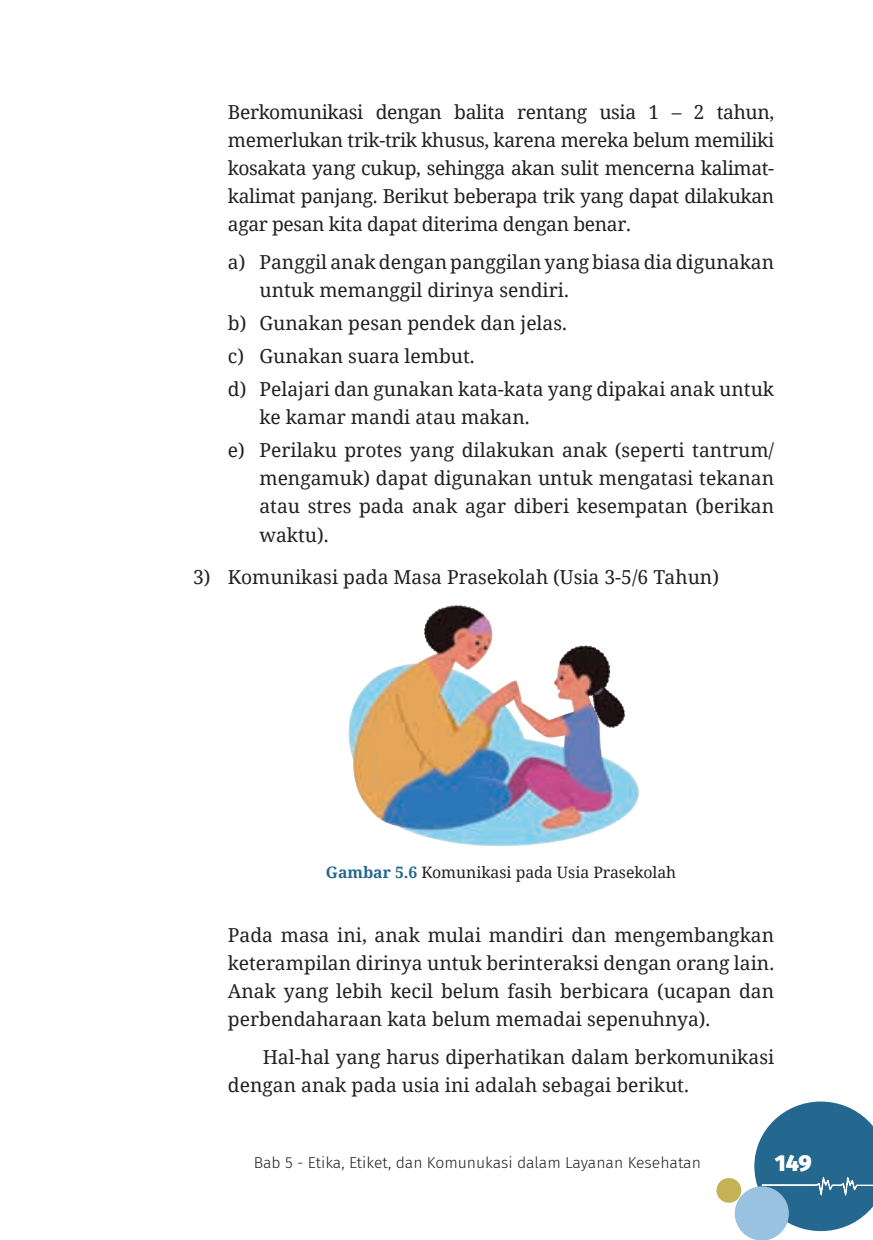
<style>
.page{position:relative;width:873px;height:1240px;background:#fff}
.page>*{position:absolute;margin:0;border:0;box-sizing:border-box;transform-origin:0 0}
.t1{font:900 22.75px "Fira Sans";color:#fff}
.t2{font:19.25px/28px "Noto Serif";color:#231f20}
.t3{font:300 15.75px "Fira Sans";color:#231f20}
.t4{font:15.75px "Noto Serif";color:#231f20}
.s1{font-weight:700;color:#25688f}
</style>
<div class="page">
<div style="left:734px;top:1186px;width:54px;height:53px;background:#98c2df;border-radius:50%"></div>
<div style="left:716px;top:1177px;width:24px;height:25px;background:#c5b256;border-radius:50%"></div>
<svg style="left:754px;top:1101px;width:118px;height:129px"></svg>
<img style="left:348px;top:605px;width:291px;height:242px">
<p class="t2" style="left:228px;top:98px;width:547px;text-align:justify">Berkomunikasi dengan balita rentang usia 1 – 2 tahun, memerlukan trik-trik khusus, karena mereka belum memiliki kosakata yang cukup, sehingga akan sulit mencerna kalimat&shy;kalimat panjang. Berikut beberapa trik yang dapat dilakukan agar pesan kita dapat diterima dengan benar.</p>
<p class="t2" style="left:259px;top:248px;width:516px;text-indent:-31px">a) Panggil anak dengan panggilan yang biasa dia digunakan untuk memanggil dirinya sendiri.</p>
<p class="t2" style="left:228px;top:306px;width:547px;line-height:32.9px">b) Gunakan pesan pendek dan jelas.<br>c) Gunakan suara lembut.<br>d) Pelajari dan gunakan kata-kata yang dipakai anak untuk</p>
<p class="t2" style="left:228px;top:400px;width:547px;line-height:32.9px;text-indent:31px">ke kamar mandi atau makan.<br>e) Perilaku protes yang dilakukan anak (seperti tantrum/</p>
<p class="t2" style="left:259px;top:463px;width:516px;text-align:justify">mengamuk) dapat digunakan untuk mengatasi tekanan atau stres pada anak agar diberi kesempatan (berikan waktu).</p>
<p class="t2" style="left:193px;top:562px;width:527px">3) Komunikasi pada Masa Prasekolah (Usia 3-5/6 Tahun)</p>
<p class="t4" style="left:326px;top:861px;width:351px"><span class="s1">Gambar 5.6</span> Komunikasi pada Usia Prasekolah</p>
<p class="t2" style="left:228px;top:920px;width:547px;text-align:justify">Pada masa ini, anak mulai mandiri dan mengembangkan keterampilan dirinya untuk berinteraksi dengan orang lain.<br>Anak yang lebih kecil belum fasih berbicara (ucapan dan perbendaharaan kata belum memadai sepenuhnya).</p>
<p class="t2" style="left:228px;top:1042px;width:547px;text-indent:35px">Hal-hal yang harus diperhatikan dalam berkomunikasi dengan anak pada usia ini adalah sebagai berikut.</p>
<p class="t3" style="left:253px;top:1150px;width:448px">Bab 5 - Etika, Etiket, dan Komunukasi dalam Layanan Kesehatan</p>
<p class="t1" style="left:774px;top:1142px;width:39px">149</p>
</div>
